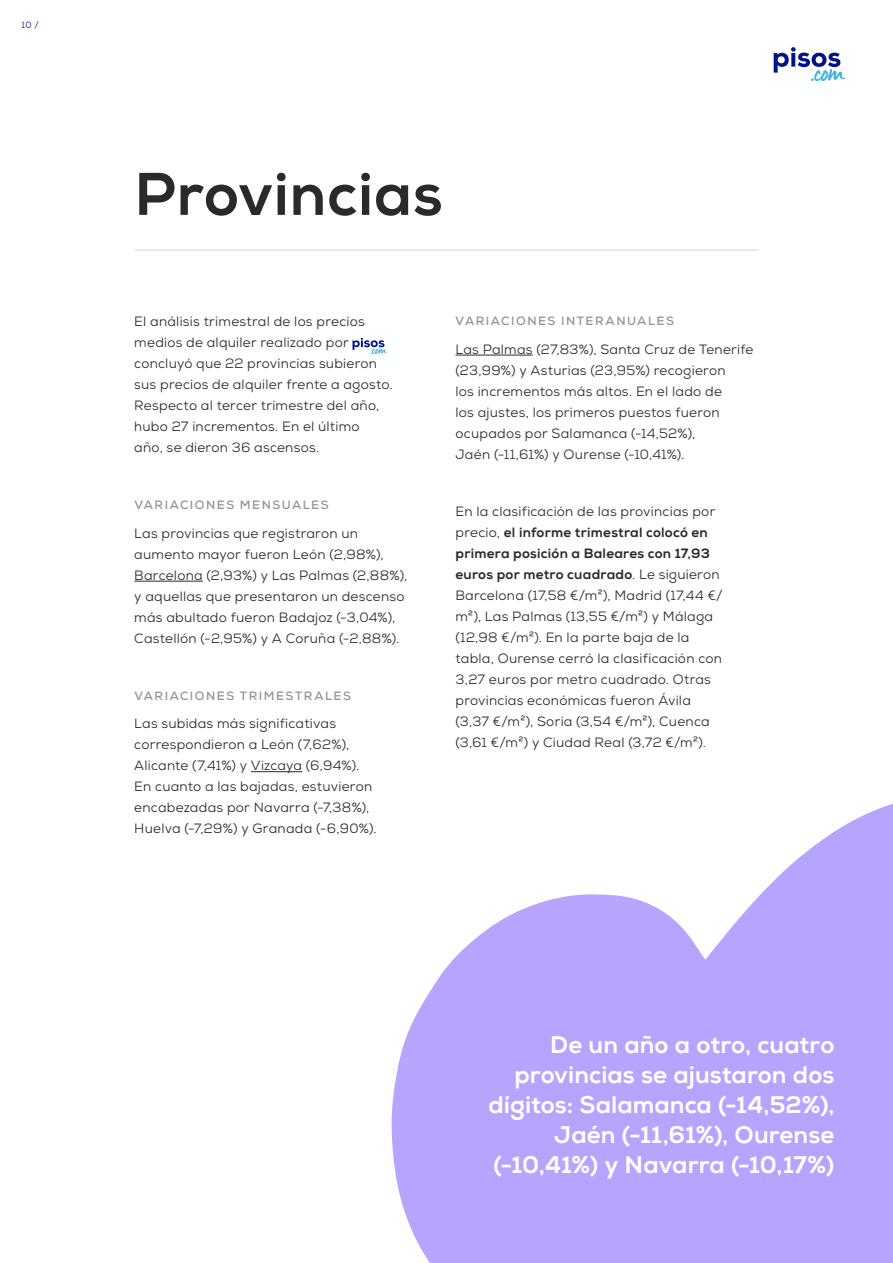
<style>
.page{position:relative;width:893px;height:1263px;background:#fff}
.page>*{position:absolute;margin:0;border:0;box-sizing:border-box;transform-origin:0 0}
.t1{font:800 60px "Nexa";letter-spacing:.01em;color:#2a2a2a}
.t2{font:800 24px/30px "Nexa";letter-spacing:.005em;color:#fff;text-align:right}
.t3{font:13.5px/21px "Nexa";letter-spacing:.02em;color:#2a2a2a}
.t4{font:700 12px "Nexa";letter-spacing:.125em;color:#949494}
.t5{font:9px "Nexa";color:#001489}
.s1{font-weight:800}
</style>
<div class="page">
<hr style="left:134px;top:581px;width:69px;height:1px;background:#2a2a2a">
<hr style="left:251px;top:771px;width:51px;height:1px;background:#2a2a2a">
<svg style="left:352px;top:337px;width:35px;height:17px"></svg>
<hr style="left:455px;top:355px;width:78px;height:1px;background:#2a2a2a">
<hr style="left:134px;top:250px;width:625px;height:1px;background:#d4d4d4">
<svg style="left:774px;top:47px;width:71px;height:34px"></svg>
<svg style="left:391px;top:804px;width:502px;height:459px;fill:#b7a4fe"></svg>
<p class="t5" style="left:22px;top:19px;width:19px">10 /</p>
<p class="t1" style="left:134px;top:157px;width:310px">Provincias</p>
<p class="t3" style="left:134px;top:311px;width:260px">El análisis trimestral de los precios medios de alquiler realizado por concluyó que 22 provincias subieron sus precios de alquiler frente a agosto.<br>Respecto al tercer trimestre del año, hubo 27 incrementos. En el último<br>año, se dieron 36 ascensos.</p>
<p class="t4" style="left:134px;top:497px;width:196px">VARIACIONES MENSUALES</p>
<p class="t3" style="left:134px;top:523px;width:274px">Las provincias que registraron un aumento mayor fueron León (2,98%), Barcelona (2,93%) y Las Palmas (2,88%), y aquellas que presentaron un descenso más abultado fueron Badajoz (-3,04%), Castellón (-2,95%) y A Coruña (-2,88%).</p>
<p class="t4" style="left:134px;top:688px;width:218px">VARIACIONES TRIMESTRALES</p>
<p class="t3" style="left:134px;top:713px;width:244px">Las subidas más significativas correspondieron a León (7,62%), Alicante (7,41%) y Vizcaya (6,94%).<br>En cuanto a las bajadas, estuvieron encabezadas por Navarra (-7,38%), Huelva (-7,29%) y Granada (-6,90%).</p>
<p class="t4" style="left:456px;top:313px;width:220px">VARIACIONES INTERANUALES</p>
<p class="t3" style="left:455px;top:339px;width:300px">Las Palmas (27,83%), Santa Cruz de Tenerife (23,99%) y Asturias (23,95%) recogieron<br>los incrementos más altos. En el lado de<br>los ajustes, los primeros puestos fueron ocupados por Salamanca (-14,52%),<br>Jaén (-11,61%) y Ourense (-10,41%).</p>
<p class="t3" style="left:455px;top:501px;width:269px">En la clasificación de las provincias por precio, <span class="s1">el informe trimestral colocó en primera posición a Baleares con 17,93 euros por metro cuadrado</span>. Le siguieron Barcelona (17,58 €/m²), Madrid (17,44 €/ m²), Las Palmas (13,55 €/m²) y Málaga (12,98 €/m²). En la parte baja de la tabla, Ourense cerró la clasificación con 3,27 euros por metro cuadrado. Otras provincias económicas fueron Ávila (3,37 €/m²), Soria (3,54 €/m²), Cuenca (3,61 €/m²) y Ciudad Real (3,72 €/m²).</p>
<p class="t2" style="left:489px;top:1030px;width:347px">De un año a otro, cuatro provincias se ajustaron dos dígitos: Salamanca (-14,52%),<br>Jaén (-11,61%), Ourense (-10,41%) y Navarra (-10,17%)</p>
</div>
